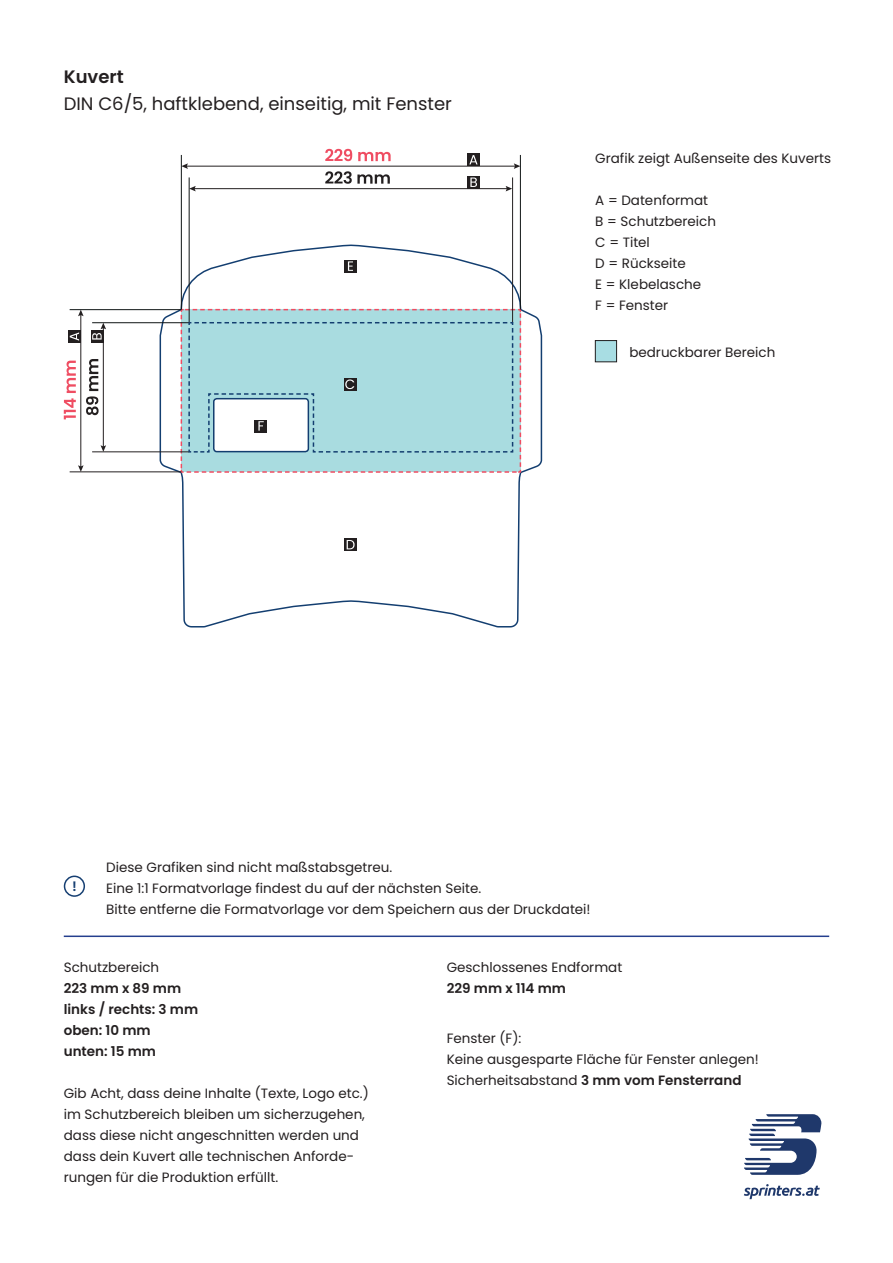
<style>
.page{position:relative;width:893px;height:1263px;background:#fff}
.page>*{position:absolute;margin:0;border:0;box-sizing:border-box;transform-origin:0 0}
.t1{font:18px "Poppins";color:#231f20}
.t2{font:600 18px "Poppins";color:#231f20}
.t3{font:13.5px/21px "Poppins";color:#231f20}
.t4{font:600 13.5px/21px "Poppins";color:#231f20}
.t5{font:600 13.5px "Poppins";color:#163f72}
.s1{font-weight:600}
</style>
<div class="page">
<hr style="left:64px;top:935px;width:765px;height:2px;background:#253f8e">
<div style="left:64px;top:875px;width:21px;height:22px;border:2px solid #163f72;border-radius:50%"></div>
<svg style="left:744px;top:1114px;width:77px;height:61px"></svg>
<svg style="left:744px;top:1184px;width:76px;height:15px"></svg>
<div style="left:595px;top:341px;width:22px;height:21px;background:#a8dde3"></div>
<div style="left:595px;top:340px;width:22px;height:22px;border:1px solid #231f20"></div>
<svg style="left:159px;top:244px;width:384px;height:384px"></svg>
<hr style="left:70px;top:471px;width:111px;height:1px;background:#231f20">
<hr style="left:181px;top:155px;width:1px;height:155px;background:#0f1414">
<hr style="left:189px;top:177px;width:1px;height:146px;background:#0f1414">
<hr style="left:520px;top:155px;width:1px;height:155px;background:#0f1414">
<hr style="left:512px;top:177px;width:1px;height:146px;background:#231f20">
<hr style="left:92px;top:322px;width:97px;height:1px;background:#0f1414">
<hr style="left:70px;top:309px;width:111px;height:1px;background:#0f1414">
<div style="left:467px;top:153px;width:12px;height:13px;background:#231f20"></div>
<svg style="left:469px;top:155px;width:9px;height:9px"></svg>
<svg style="left:68px;top:331px;width:12px;height:12px"></svg>
<svg style="left:70px;top:332px;width:9px;height:9px"></svg>
<div style="left:467px;top:176px;width:12px;height:13px;background:#231f20"></div>
<svg style="left:470px;top:178px;width:7px;height:9px"></svg>
<div style="left:91px;top:331px;width:12px;height:12px;background:#231f20"></div>
<div style="left:344px;top:260px;width:12px;height:13px;background:#231f20"></div>
<svg style="left:348px;top:261px;width:5px;height:10px"></svg>
<svg style="left:344px;top:538px;width:12px;height:13px"></svg>
<svg style="left:347px;top:540px;width:8px;height:9px"></svg>
<hr style="left:92px;top:451px;width:97px;height:1px;background:#231f20">
<hr style="left:103px;top:327px;width:1px;height:120px;background:#231f20">
<svg style="left:101px;top:445px;width:5px;height:7px"></svg>
<svg style="left:92px;top:323px;width:14px;height:17px"></svg>
<svg style="left:86px;top:359px;width:13px;height:56px"></svg>
<hr style="left:80px;top:314px;width:1px;height:153px;background:#231f20">
<svg style="left:78px;top:465px;width:6px;height:7px"></svg>
<svg style="left:78px;top:310px;width:6px;height:6px"></svg>
<svg style="left:64px;top:361px;width:12px;height:58px"></svg>
<hr style="left:194px;top:188px;width:314px;height:1px;background:#231f20">
<svg style="left:189px;top:186px;width:7px;height:5px"></svg>
<svg style="left:506px;top:186px;width:6px;height:5px"></svg>
<svg style="left:325px;top:171px;width:65px;height:13px"></svg>
<hr style="left:186px;top:166px;width:330px;height:1px;background:#231f20">
<svg style="left:181px;top:163px;width:7px;height:6px"></svg>
<svg style="left:514px;top:163px;width:6px;height:6px"></svg>
<svg style="left:325px;top:149px;width:27px;height:12px"></svg>
<svg style="left:358px;top:152px;width:33px;height:9px"></svg>
<svg style="left:181px;top:309px;width:340px;height:164px;background:#add7dc"></svg>
<h1 class="t2" style="left:64px;top:66px;width:61px">Kuvert</h1>
<h1 class="t1" style="left:64px;top:93px;width:390px">DIN C6/5, haftklebend, einseitig, mit Fenster</h1>
<p class="t3" style="left:595px;top:148px;width:237px">Grafik zeigt Außenseite des Kuverts</p>
<p class="t3" style="left:595px;top:190px;width:122px">A = Datenformat<br>B = Schutzbereich<br>C = Titel<br>D = Rückseite<br>E = Klebelasche<br>F = Fenster</p>
<p class="t3" style="left:629px;top:342px;width:147px">bedruckbarer Bereich</p>
<p class="t5" style="left:72px;top:878px;width:6px">!</p>
<p class="t3" style="left:106px;top:857px;width:486px">Diese Grafiken sind nicht maßstabsgetreu.<br>Eine 1:1 Formatvorlage findest du auf der nächsten Seite.<br>Bitte entferne die Formatvorlage vor dem Speichern aus der Druckdatei!</p>
<p class="t3" style="left:64px;top:956px;width:97px">Schutzbereich</p>
<p class="t4" style="left:64px;top:977px;width:136px">223 mm x 89 mm links / rechts: 3 mm oben: 10 mm<br>unten: 15 mm</p>
<p class="t3" style="left:64px;top:1082px;width:307px">Gib Acht, dass deine Inhalte (Texte, Logo etc.) im Schutzbereich bleiben um sicherzugehen, dass diese nicht angeschnitten werden und dass dein Kuvert alle technischen Anforde&shy;rungen für die Produktion erfüllt.</p>
<p class="t3" style="left:447px;top:956px;width:177px">Geschlossenes Endformat</p>
<p class="t4" style="left:447px;top:977px;width:121px">229 mm x 114 mm</p>
<p class="t3" style="left:447px;top:1028px;width:314px">Fenster (F):<br>Keine ausgesparte Fläche für Fenster anlegen!<br>Sicherheitsabstand <span class="s1">3 mm vom Fensterrand</span></p>
</div>
